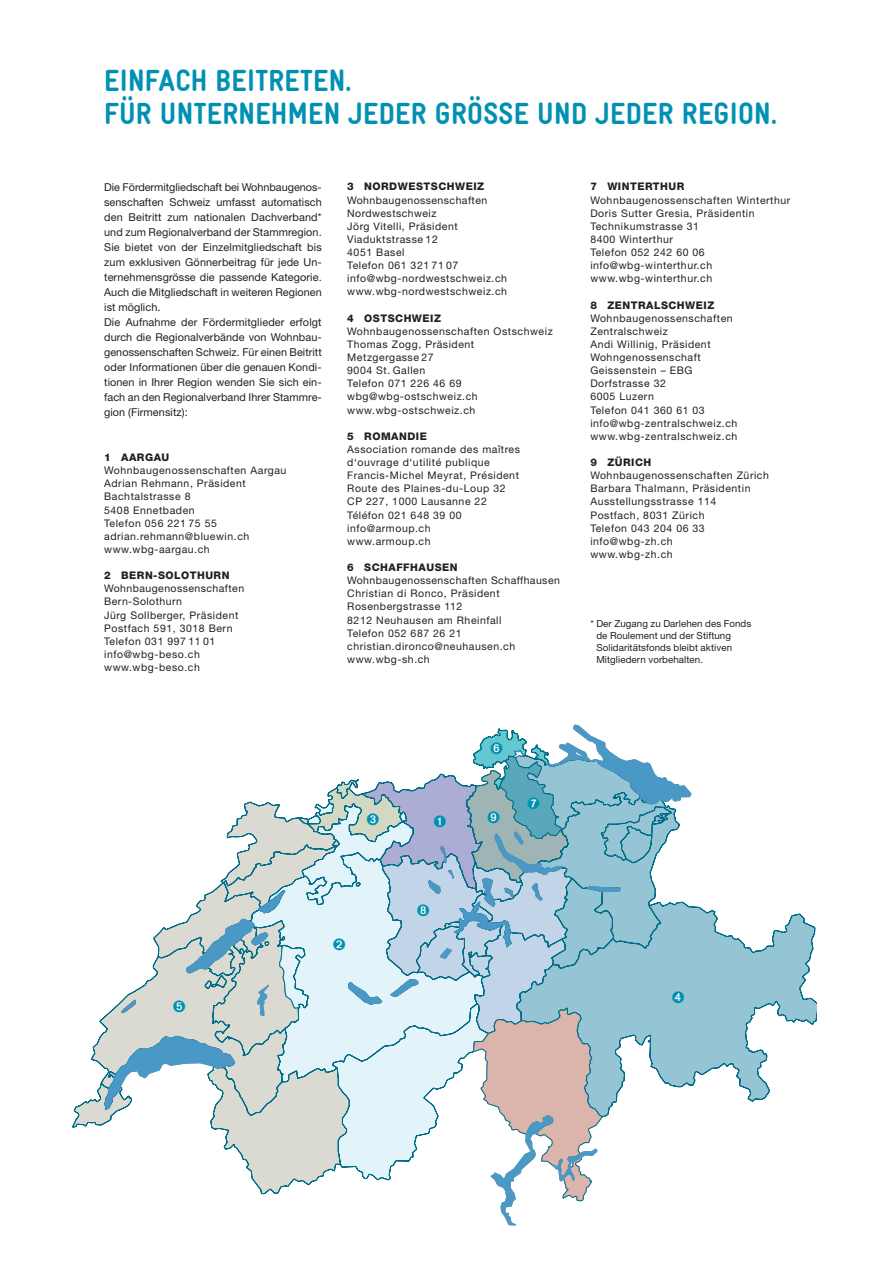
<style>
.page{position:relative;width:893px;height:1263px;background:#fff}
.page>*{position:absolute;margin:0;border:0;box-sizing:border-box;transform-origin:0 0}
.t1{font:900 condensed 30.75px/32.2px "Gravur";letter-spacing:.01em;color:#0091b2}
.t2{font:10.8px/15px "Helvetica Neue LT Pro";letter-spacing:.005em;color:#231f20}
.t3{font:10.5px/13.2px "Helvetica Neue LT Pro";letter-spacing:.05em;color:#231f20}
.t4{font:800 10.5px "Helvetica Neue LT Pro";letter-spacing:.045em;color:#231f20}
.t5{font:9.75px/12px "Helvetica Neue LT Pro";letter-spacing:.005em;color:#231f20}
</style>
<div class="page">
<svg style="left:692px;top:906px;width:125px;height:196px"></svg>
<svg style="left:72px;top:725px;width:620px;height:500px"></svg>
<h1 class="t1" style="left:104px;top:65px;width:674px">EINFACH BEITRETEN.<br>FÜR UNTERNEHMEN JEDER GRÖSSE UND JEDER REGION.</h1>
<p class="t2" style="left:104px;top:179px;width:219px">Die Fördermitgliedschaft bei Wohnbaugenos&shy;senschaften Schweiz umfasst automatisch den Beitritt zum nationalen Dachverband* und zum Regionalverband der Stammregion.<br>Sie bietet von der Einzelmitgliedschaft bis zum exklusiven Gönnerbeitrag für jede Un&shy;ternehmensgrösse die passende Kategorie.<br>Auch die Mitgliedschaft in weiteren Regionen ist möglich.<br>Die Aufnahme der Fördermitglieder erfolgt durch die Regionalverbände von Wohnbau&shy;genossenschaften Schweiz. Für einen Beitritt oder Informationen über die genauen Kondi&shy;tionen in Ihrer Region wenden Sie sich ein&shy;fach an den Regionalverband Ihrer Stammre&shy;gion (Firmensitz):</p>
<p class="t4" style="left:347px;top:180px;width:138px">3 NORDWESTSCHWEIZ</p>
<p class="t3" style="left:347px;top:193px;width:161px">Wohnbaugenossenschaften<br>Nordwestschweiz<br>Jörg Vitelli, Präsident<br>Viaduktstrasse 12<br>4051 Basel<br>Telefon 061 321 71 07 info@wbg-nordwestschweiz.ch www.wbg-nordwestschweiz.ch</p>
<p class="t4" style="left:347px;top:312px;width:95px">4 OSTSCHWEIZ</p>
<p class="t3" style="left:347px;top:324px;width:207px">Wohnbaugenossenschaften Ostschweiz<br>Thomas Zogg, Präsident<br>Metzgergasse 27<br>9004 St. Gallen<br>Telefon 071 226 46 69 wbg@wbg-ostschweiz.ch www.wbg-ostschweiz.ch</p>
<p class="t4" style="left:347px;top:430px;width:81px">5 ROMANDIE</p>
<p class="t3" style="left:347px;top:442px;width:174px">Association romande des maîtres d‘ouvrage d‘utilité publique<br>Francis-Michel Meyrat, Président<br>Route des Plaines-du-Loup 32<br>CP 227, 1000 Lausanne 22<br>Téléfon 021 648 39 00 info@armoup.ch<br>www.armoup.ch</p>
<p class="t4" style="left:347px;top:561px;width:112px">6 SCHAFFHAUSEN</p>
<p class="t3" style="left:347px;top:574px;width:214px">Wohnbaugenossenschaften Schaffhausen<br>Christian di Ronco, Präsident<br>Rosenbergstrasse 112<br>8212 Neuhausen am Rheinfall<br>Telefon 052 687 26 21 christian.dironco@neuhausen.ch www.wbg-sh.ch</p>
<p class="t4" style="left:104px;top:451px;width:67px">1 AARGAU</p>
<p class="t3" style="left:104px;top:464px;width:184px">Wohnbaugenossenschaften Aargau<br>Adrian Rehmann, Präsident<br>Bachtalstrasse 8<br>5408 Ennetbaden<br>Telefon 056 221 75 55 adrian.rehmann@bluewin.ch www.wbg-aargau.ch</p>
<p class="t4" style="left:104px;top:569px;width:127px">2 BERN-SOLOTHURN</p>
<p class="t3" style="left:104px;top:582px;width:141px">Wohnbaugenossenschaften<br>Bern-Solothurn<br>Jürg Sollberger, Präsident<br>Postfach 591, 3018 Bern<br>Telefon 031 997 11 01 info@wbg-beso.ch www.wbg-beso.ch</p>
<p class="t4" style="left:590px;top:180px;width:95px">7 WINTERTHUR</p>
<p class="t3" style="left:590px;top:193px;width:202px">Wohnbaugenossenschaften Winterthur<br>Doris Sutter Gresia, Präsidentin<br>Technikumstrasse 31<br>8400 Winterthur<br>Telefon 052 242 60 06 info@wbg-winterthur.ch www.wbg-winterthur.ch</p>
<p class="t4" style="left:590px;top:299px;width:125px">8 ZENTRALSCHWEIZ</p>
<p class="t3" style="left:590px;top:311px;width:149px">Wohnbaugenossenschaften<br>Zentralschweiz<br>Andi Willinig, Präsident<br>Wohngenossenschaft<br>Geissenstein – EBG<br>Dorfstrasse 32<br>6005 Luzern<br>Telefon 041 360 61 03 info@wbg-zentralschweiz.ch www.wbg-zentralschweiz.ch</p>
<p class="t4" style="left:590px;top:456px;width:62px">9 ZÜRICH</p>
<p class="t3" style="left:590px;top:469px;width:180px">Wohnbaugenossenschaften Zürich<br>Barbara Thalmann, Präsidentin<br>Ausstellungsstrasse 114<br>Postfach, 8031 Zürich<br>Telefon 043 204 06 33 info@wbg-zh.ch<br>www.wbg-zh.ch</p>
<p class="t5" style="left:596px;top:617px;width:156px;text-indent:-6px">* Der Zugang zu Darlehen des Fonds de Roulement und der Stiftung<br>Solidaritätsfonds bleibt aktiven<br>Mitgliedern vorbehalten.</p>
</div>
